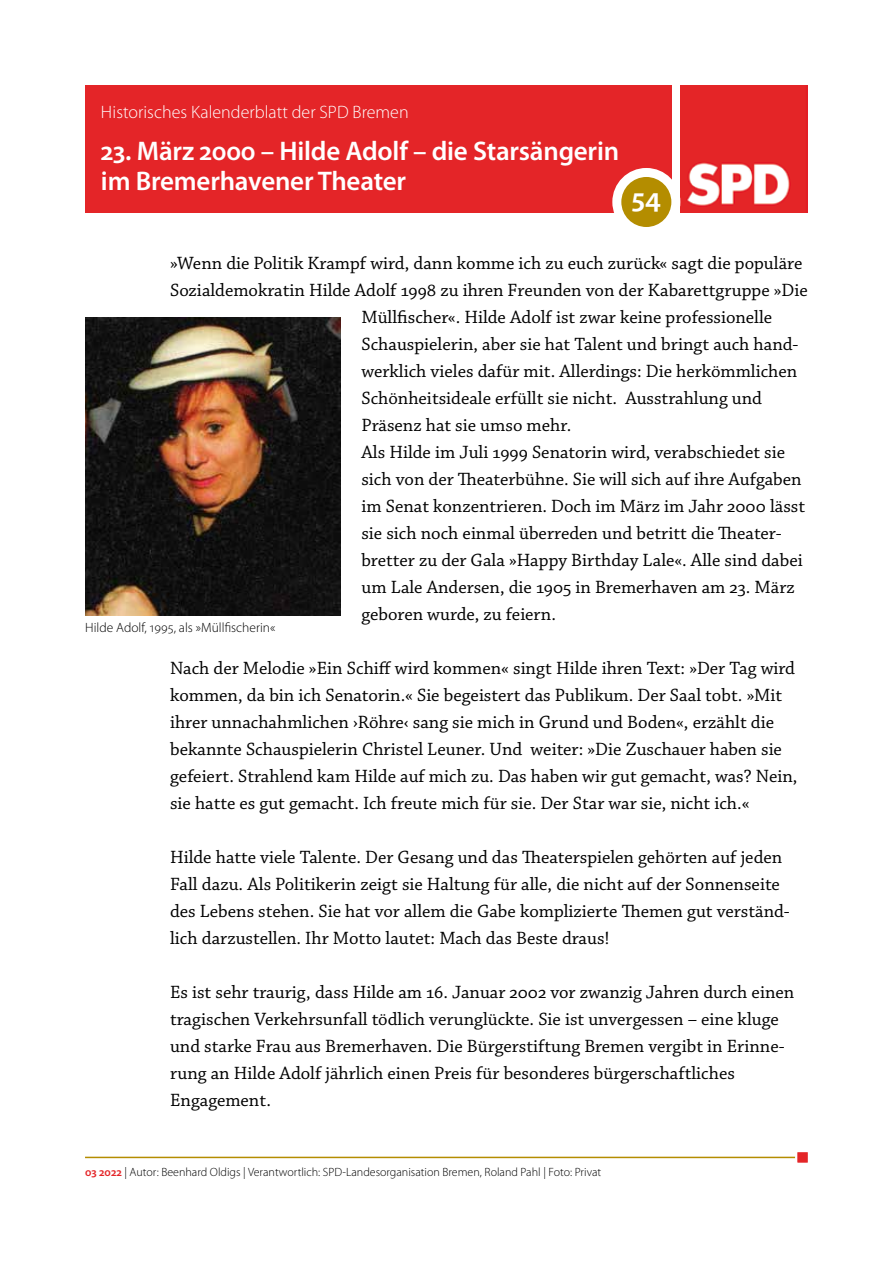
<style>
.page{position:relative;width:893px;height:1263px;background:#fff}
.page>*{position:absolute;margin:0;border:0;box-sizing:border-box;transform-origin:0 0}
.t1{font:600 30px "Myriad Pro";color:#fff}
.t2{font:600 27px/30px "Myriad Pro";letter-spacing:-.01em;color:#fff}
.t3{font:18.75px/27px "Chaparral Pro";color:#000}
.t4{font:300 18px "Myriad Pro";color:#fff}
.t5{font:300 13.5px "Myriad Pro";color:#000}
.t6{font:300 12px "Myriad Pro";color:#000}
.s1{font-weight:600;font-size:11.7px;color:#e42528}
</style>
<div class="page">
<div style="left:85px;top:85px;width:587px;height:128px;background:#e42528"></div>
<img style="left:680px;top:85px;width:128px;height:128px">
<svg style="left:617px;top:172px;width:59px;height:59px;background:#be9c22"></svg>
<div style="left:612px;top:168px;width:68px;height:68px;border:9px solid #fff;border-radius:50%"></div>
<hr style="left:85px;top:1157px;width:723px;height:1px;background:#b48d00">
<div style="left:795px;top:1150px;width:15px;height:15px;background:#e42528;border:2px solid #fff"></div>
<img style="left:85px;top:318px;width:255px;height:297px">
<p class="t4" style="left:101px;top:102px;width:309px">Historisches Kalenderblatt der SPD Bremen</p>
<h2 class="t2" style="left:101px;top:135px;width:520px">23. März 2000 – Hilde Adolf – die Starsängerin im Bremerhavener Theater</h2>
<h1 class="t1" style="left:632px;top:179px;width:31px">54</h1>
<p class="t3" style="left:170px;top:250px;width:634px">»Wenn die Politik Krampf wird, dann komme ich zu euch zurück« sagt die populäre</p>
<p class="t3" style="left:170px;top:277px;width:639px">Sozialdemokratin Hilde Adolf 1998 zu ihren Freunden von der Kabarettgruppe »Die</p>
<p class="t3" style="left:361px;top:304px;width:412px">Müllfischer«. Hilde Adolf ist zwar keine professionelle</p>
<p class="t3" style="left:361px;top:331px;width:438px">Schauspielerin, aber sie hat Talent und bringt auch hand-</p>
<p class="t3" style="left:361px;top:358px;width:437px">werklich vieles dafür mit. Allerdings: Die herkömmlichen</p>
<p class="t3" style="left:361px;top:385px;width:402px">Schönheitsideale erfüllt sie nicht. Ausstrahlung und</p>
<p class="t3" style="left:361px;top:412px;width:211px">Präsenz hat sie umso mehr.</p>
<p class="t3" style="left:361px;top:439px;width:425px">Als Hilde im Juli 1999 Senatorin wird, verabschiedet sie</p>
<p class="t3" style="left:361px;top:466px;width:442px">sich von der Theaterbühne. Sie will sich auf ihre Aufgaben</p>
<p class="t3" style="left:361px;top:493px;width:445px">im Senat konzentrieren. Doch im März im Jahr 2000 lässt</p>
<p class="t3" style="left:361px;top:520px;width:422px">sie sich noch einmal überreden und betritt die Theater-</p>
<p class="t3" style="left:361px;top:547px;width:443px">bretter zu der Gala »Happy Birthday Lale«. Alle sind dabei</p>
<p class="t3" style="left:361px;top:574px;width:435px">um Lale Andersen, die 1905 in Bremerhaven am 23. März</p>
<p class="t3" style="left:361px;top:601px;width:196px">geboren wurde, zu feiern.</p>
<p class="t3" style="left:170px;top:655px;width:629px">Nach der Melodie »Ein Schiff wird kommen« singt Hilde ihren Text: »Der Tag wird kommen, da bin ich Senatorin.« Sie begeistert das Publikum. Der Saal tobt. »Mit ihrer unnachahmlichen ›Röhre‹ sang sie mich in Grund und Boden«, erzählt die bekannte Schauspielerin Christel Leuner. Und weiter: »Die Zuschauer haben sie gefeiert. Strahlend kam Hilde auf mich zu. Das haben wir gut gemacht, was? Nein, sie hatte es gut gemacht. Ich freute mich für sie. Der Star war sie, nicht ich.«</p>
<p class="t3" style="left:170px;top:844px;width:621px">Hilde hatte viele Talente. Der Gesang und das Theaterspielen gehörten auf jeden Fall dazu. Als Politikerin zeigt sie Haltung für alle, die nicht auf der Sonnenseite des Lebens stehen. Sie hat vor allem die Gabe komplizierte Themen gut verständ&shy;lich darzustellen. Ihr Motto lautet: Mach das Beste draus!</p>
<p class="t5" style="left:85px;top:620px;width:192px">Hilde Adolf, 1995, als »Müllfischerin«</p>
<p class="t3" style="left:170px;top:979px;width:626px">Es ist sehr traurig, dass Hilde am 16. Januar 2002 vor zwanzig Jahren durch einen tragischen Verkehrsunfall tödlich verunglückte. Sie ist unvergessen – eine kluge und starke Frau aus Bremerhaven. Die Bürgerstiftung Bremen vergibt in Erinne&shy;rung an Hilde Adolf jährlich einen Preis für besonderes bürgerschaftliches Engagement.</p>
<p class="t6" style="left:85px;top:1166px;width:518px"><span class="s1">03 2022</span> | Autor: Beenhard Oldigs | Verantwortlich: SPD-Landesorganisation Bremen, Roland Pahl | Foto: Privat</p>
</div>
